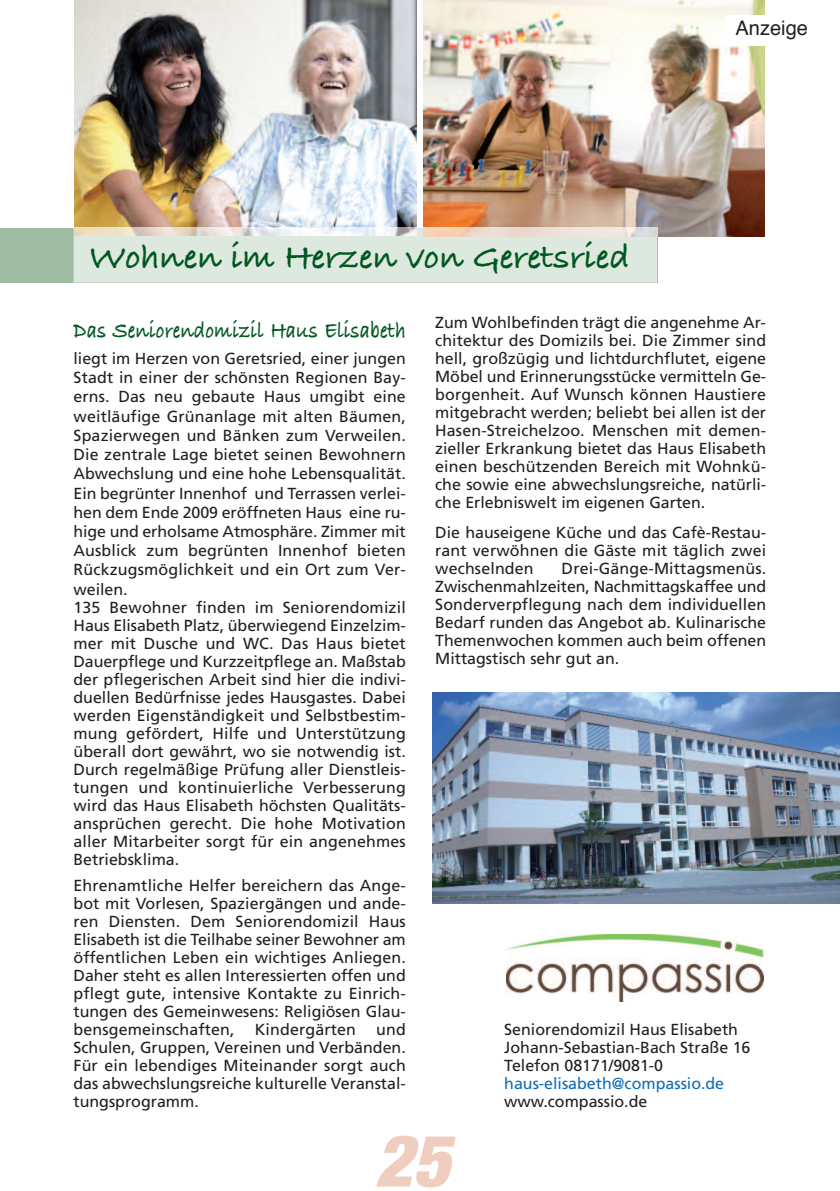
<style>
.page{position:relative;width:840px;height:1191px;background:#fff}
.page>*{position:absolute;margin:0;border:0;box-sizing:border-box;transform-origin:0 0}
.t1{font:italic 900 condensed 72px "Helvetica Neue";color:#efcec0}
.t2{font:36px "Bradley Hand ITCTT Bold";color:#005820}
.t3{font:24px "Bradley Hand ITCTT Bold";letter-spacing:.005em;color:#005820;scale:.84 1}
.t4{font:20px "Helvetica";color:#231f20}
.t5{font:16px/18px "Frutiger";color:#231f20;text-align:justify}
.t6{font:16px "Frutiger";color:#0f6eb8}
</style>
<div class="page">
<div style="left:0;top:228px;width:657px;height:55px;background:#9fbca2"></div>
<img style="left:432px;top:692px;width:407px;height:211px">
<img style="left:506px;top:934px;width:257px;height:67px">
<img style="left:74px;top:0;width:342px;height:228px">
<img style="left:423px;top:0;width:341px;height:236px">
<div style="left:73px;top:228px;width:583px;height:55px;background:#dde8de"></div>
<img style="left:74px;top:228px;width:342px;height:8px">
<img style="left:423px;top:228px;width:233px;height:8px">
<div style="left:725px;top:16px;width:114px;height:30px;background:#fff"></div>
<h2 class="t2" style="left:90px;top:236px;width:541px">Wohnen im Herzen von Geretsried</h2>
<p class="t4" style="left:735px;top:19px;width:74px">Anzeige</p>
<p class="t5" style="left:435px;top:315px;width:332px">Zum Wohlbefinden trägt die angenehme Ar&shy;chitektur des Domizils bei. Die Zimmer sind hell, großzügig und lichtdurchflutet, eigene Möbel und Erinnerungsstücke vermitteln Ge&shy;borgenheit. Auf Wunsch können Haustiere mitgebracht werden; beliebt bei allen ist der Hasen-Streichelzoo. Menschen mit demen&shy;zieller Erkrankung bietet das Haus Elisabeth einen beschützenden Bereich mit Wohnkü&shy;che sowie eine abwechslungsreiche, natürli&shy;che Erlebniswelt im eigenen Garten.</p>
<p class="t5" style="left:435px;top:525px;width:332px">Die hauseigene Küche und das Cafè-Restau&shy;rant verwöhnen die Gäste mit täglich zwei wechselnden</p>
<h3 class="t3" style="left:73px;top:316px;width:397px">Das Seniorendomizil Haus Elisabeth</h3>
<p class="t5" style="left:73px;top:350px;width:333px;line-height:18.6px;text-align:left">liegt im Herzen von Geretsried, einer jungen Stadt in einer der schönsten Regionen Bay&shy;erns. Das neu gebaute Haus umgibt eine weitläufige Grünanlage mit alten Bäumen, Spazierwegen und Bänken zum Verweilen.<br>Die zentrale Lage bietet seinen Bewohnern Abwechslung und eine hohe Lebensqualität.<br>Ein begrünter Innenhof und Terrassen verlei&shy;hen dem Ende 2009 eröffneten Haus eine ru&shy;hige und erholsame Atmosphäre. Zimmer mit Ausblick zum begrünten Innenhof bieten Rückzugsmöglichkeit und ein Ort zum Ver&shy;weilen.<br>135 Bewohner finden im Seniorendomizil Haus Elisabeth Platz, überwiegend Einzelzim&shy;mer mit Dusche und WC. Das Haus bietet Dauerpflege und Kurzzeitpflege an. Maßstab der pflegerischen Arbeit sind hier die indivi&shy;duellen Bedürfnisse jedes Hausgastes. Dabei werden Eigenständigkeit und Selbstbestim&shy;mung gefördert, Hilfe und Unterstützung überall dort gewährt, wo sie notwendig ist.<br>Durch regelmäßige Prüfung aller Dienstleis&shy;tungen und kontinuierliche Verbesserung wird das Haus Elisabeth höchsten Qualitäts&shy;ansprüchen gerecht. Die hohe Motivation aller Mitarbeiter sorgt für ein angenehmes Betriebsklima.</p>
<p class="t5" style="left:73px;top:877px;width:333px">Ehrenamtliche Helfer bereichern das Ange&shy;bot mit Vorlesen, Spaziergängen und ande&shy;ren Diensten. Dem Seniorendomizil Haus Elisabeth ist die Teilhabe seiner Bewohner am öffentlichen Leben ein wichtiges Anliegen.<br>Daher steht es allen Interessierten offen und pflegt gute, intensive Kontakte zu Einrich&shy;tungen des Gemeinwesens: Religiösen Glau&shy;bensgemeinschaften,</p>
<p class="t5" style="left:435px;top:561px;width:332px;text-indent:126px">Drei-Gänge-Mittagsmenüs.<br>Zwischenmahlzeiten, Nachmittagskaffee und Sonderverpflegung nach dem individuellen Bedarf runden das Angebot ab. Kulinarische Themenwochen kommen auch beim offenen Mittagstisch sehr gut an.</p>
<p class="t5" style="left:73px;top:1021px;width:333px;text-indent:302px">und Schulen, Gruppen, Vereinen und Verbänden.<br>Für ein lebendiges Miteinander sorgt auch das abwechslungsreiche kulturelle Veranstal&shy;tungsprogramm.</p>
<p class="t5" style="left:504px;top:1021px;width:247px;text-align:left">Seniorendomizil Haus Elisabeth<br>Johann-Sebastian-Bach Straße 16<br>Telefon 08171/9081-0</p>
<p class="t5" style="left:254px;top:1021px;width:103px">Kindergärten</p>
<p class="t6" style="left:504px;top:1077px;width:221px">haus-elisabeth@compassio.de</p>
<p class="t5" style="left:504px;top:1093px;width:144px">www.compassio.de</p>
<h1 class="t1" style="left:375px;top:1116px;width:87px">25</h1>
</div>
